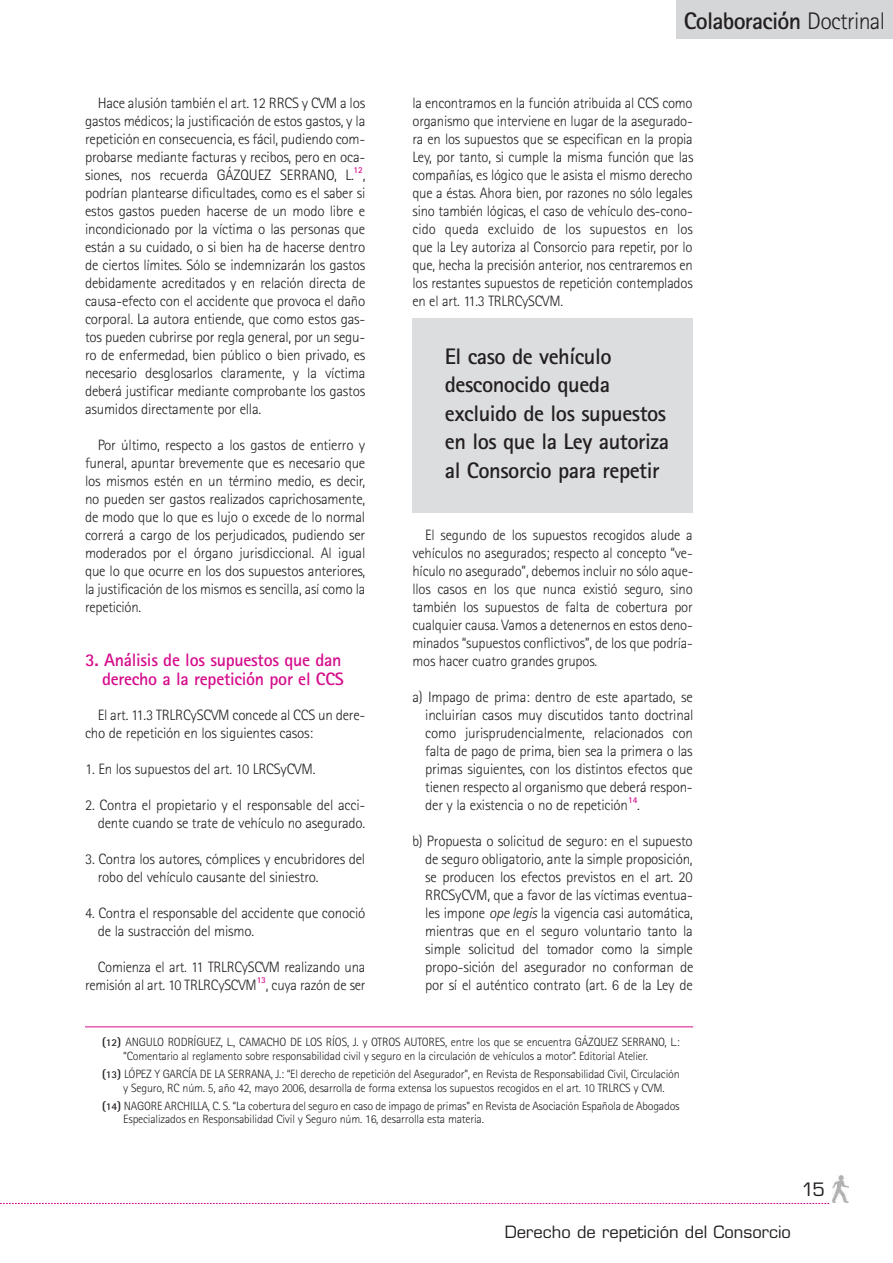
<style>
.page{position:relative;width:893px;height:1263px;background:#fff}
.page>*{position:absolute;margin:0;border:0;box-sizing:border-box;transform-origin:0 0}
.t1{font:700 24px "Rotis Sans Serif";letter-spacing:-.03em;color:#231f20}
.t2{font:700 22.5px/28.5px "Rotis Sans Serif";letter-spacing:-.02em;color:#231f20}
.t3{font:700 18px/19.5px "Rotis Sans Serif";letter-spacing:-.015em;color:#d50d8c;text-align:right}
.t4{font:18px "Eurostile";color:#231f20}
.t5{font:16.5px "Eurostile";color:#231f20}
.t6{font:300 15px/18px "Rotis Sans Serif";letter-spacing:-.015em;color:#231f20;text-align:justify}
.t7{font:300 12px/13.5px "Rotis Sans Serif";letter-spacing:-.015em;color:#231f20}
.t8{font:700 9px "Rotis Sans Serif";color:#d50d8c}
.s1{font-weight:300}
.s2{font-style:italic}
.s3{font-weight:700}
.s4{font-weight:700;font-size:10.5px}
</style>
<div class="page">
<img style="left:832px;top:1175px;width:16px;height:28px">
<svg style="left:0;top:1203px;width:829px;height:1px"></svg>
<div style="left:676px;top:0;width:217px;height:38px;background:#d5d6d8"></div>
<div style="left:412px;top:318px;width:281px;height:195px;background:#dcdddf"></div>
<hr style="left:85px;top:1026px;width:608px;height:1px;background:#d50d8c">
<p class="t6" style="left:85px;top:95px;width:282px;text-indent:13px">Hace alusión también el art. 12 RRCS y CVM a los gastos médicos; la justificación de estos gastos, y la repetición en consecuencia, es fácil, pudiendo com&shy;probarse mediante facturas y recibos, pero en oca&shy;siones, nos recuerda GÁZQUEZ SERRANO, L.</p>
<p class="t8" style="left:354px;top:166px;width:11px">12</p>
<p class="t6" style="left:85px;top:167px;width:282px;text-indent:278px">, podrían plantearse dificultades, como es el saber si estos gastos pueden hacerse de un modo libre e incondicionado por la víctima o las personas que están a su cuidado, o si bien ha de hacerse dentro de ciertos límites. Sólo se indemnizarán los gastos debidamente acreditados y en relación directa de causa-efecto con el accidente que provoca el daño corporal. La autora entiende, que como estos gas&shy;tos pueden cubrirse por regla general, por un segu&shy;ro de enfermedad, bien público o bien privado, es necesario desglosarlos claramente, y la víctima deberá justificar mediante comprobante los gastos asumidos directamente por ella.</p>
<p class="t6" style="left:85px;top:437px;width:282px;text-indent:13px">Por último, respecto a los gastos de entierro y funeral, apuntar brevemente que es necesario que los mismos estén en un término medio, es decir, no pueden ser gastos realizados caprichosamente, de modo que lo que es lujo o excede de lo normal correrá a cargo de los perjudicados, pudiendo ser moderados por el órgano jurisdiccional. Al igual que lo que ocurre en los dos supuestos anteriores, la justificación de los mismos es sencilla, así como la repetición.</p>
<p class="t3" style="left:85px;top:651px;width:260px">3. Análisis de los supuestos que dan derecho a la repetición por el CCS</p>
<p class="t6" style="left:85px;top:707px;width:282px;text-indent:13px">El art. 11.3 TRLRCySCVM concede al CCS un dere&shy;cho de repetición en los siguientes casos:</p>
<p class="t6" style="left:85px;top:761px;width:232px">1. En los supuestos del art. 10 LRCSyCVM.</p>
<p class="t6" style="left:85px;top:797px;width:282px;text-align:right">2. Contra el propietario y el responsable del acci&shy;dente cuando se trate de vehículo no asegurado.</p>
<p class="t6" style="left:98px;top:851px;width:269px;text-indent:-13px">3. Contra los autores, cómplices y encubridores del robo del vehículo causante del siniestro.</p>
<p class="t6" style="left:98px;top:905px;width:269px;text-indent:-13px">4. Contra el responsable del accidente que conoció de la sustracción del mismo.</p>
<p class="t6" style="left:85px;top:959px;width:282px;text-indent:13px">Comienza el art. 11 TRLRCySCVM realizando una remisión al art. 10 TRLRCySCVM</p>
<p class="t8" style="left:257px;top:976px;width:11px">13</p>
<p class="t6" style="left:266px;top:977px;width:101px">, cuya razón de ser</p>
<h1 class="t1" style="left:684px;top:12px;width:203px">Colaboración <span class="s1">Doctrinal</span></h1>
<p class="t6" style="left:412px;top:95px;width:283px">la encontramos en la función atribuida al CCS como organismo que interviene en lugar de la asegurado&shy;ra en los supuestos que se especifican en la propia Ley, por tanto, si cumple la misma función que las compañías, es lógico que le asista el mismo derecho que a éstas. Ahora bien, por razones no sólo legales sino también lógicas, el caso de vehículo des-cono&shy;cido queda excluido de los supuestos en los que la Ley autoriza al Consorcio para repetir, por lo que, hecha la precisión anterior, nos centraremos en los restantes supuestos de repetición contemplados en el art. 11.3 TRLRCySCVM.</p>
<h2 class="t2" style="left:445px;top:344px;width:226px">El caso de vehículo desconocido queda excluido de los supuestos en los que la Ley autoriza al Consorcio para repetir</h2>
<p class="t6" style="left:412px;top:527px;width:283px;text-indent:13px">El segundo de los supuestos recogidos alude a vehículos no asegurados; respecto al concepto “ve&shy;hículo no asegurado”, debemos incluir no sólo aque&shy;llos casos en los que nunca existió seguro, sino también los supuestos de falta de cobertura por cualquier causa. Vamos a detenernos en estos deno&shy;minados “supuestos conflictivos”, de los que podría&shy;mos hacer cuatro grandes grupos.</p>
<p class="t6" style="left:425px;top:689px;width:270px;text-indent:-13px">a) Impago de prima: dentro de este apartado, se incluirían casos muy discutidos tanto doctrinal como jurisprudencialmente, relacionados con falta de pago de prima, bien sea la primera o las primas siguientes, con los distintos efectos que tienen respecto al organismo que deberá respon&shy;der y la existencia o no de repetición</p>
<p class="t8" style="left:628px;top:796px;width:11px">14</p>
<p class="t6" style="left:637px;top:797px;width:4px">.</p>
<p class="t6" style="left:425px;top:833px;width:270px;text-indent:-13px">b) Propuesta o solicitud de seguro: en el supuesto de seguro obligatorio, ante la simple proposición, se producen los efectos previstos en el art. 20<br>RRCSyCVM, que a favor de las víctimas eventua&shy;les impone <span class="s2">ope legis</span> la vigencia casi automática, mientras que en el seguro voluntario tanto la simple solicitud del tomador como la simple propo-sición del asegurador no conforman de por sí el auténtico contrato (art. 6 de la Ley de</p>
<p class="t7" style="left:123px;top:1037px;width:558px;text-indent:-21px"><span class="s3">(</span><span class="s4">12</span><span class="s3">)</span> ANGULO RODRÍGUEZ, L., CAMACHO DE LOS RÍOS, J. y OTROS AUTORES, entre los que se encuentra GÁZQUEZ SERRANO, L.: “Comentario al reglamento sobre responsabilidad civil y seguro en la circulación de vehículos a motor”. Editorial Atelier.</p>
<p class="t7" style="left:102px;top:1068px;width:579px;text-align:center"><span class="s3">(</span><span class="s4">13</span><span class="s3">)</span> LÓPEZ Y GARCÍA DE LA SERRANA, J.: “El derecho de repetición del Asegurador”, en Revista de Responsabilidad Civil, Circulación y Seguro, RC núm. 5, año 42, mayo 2006, desarrolla de forma extensa los supuestos recogidos en el art. 10 TRLRCS y CVM.</p>
<p class="t7" style="left:123px;top:1100px;width:558px;text-indent:-21px"><span class="s3">(</span><span class="s4">14</span><span class="s3">)</span> NAGORE ARCHILLA, C. S. “La cobertura del seguro en caso de impago de primas” en Revista de Asociación Española de Abogados<br>Especializados en Responsabilidad Civil y Seguro núm. 16, desarrolla esta materia.</p>
<p class="t5" style="left:505px;top:1225px;width:288px">Derecho de repetición del Consorcio</p>
<p class="t4" style="left:801px;top:1182px;width:25px">15</p>
</div>
